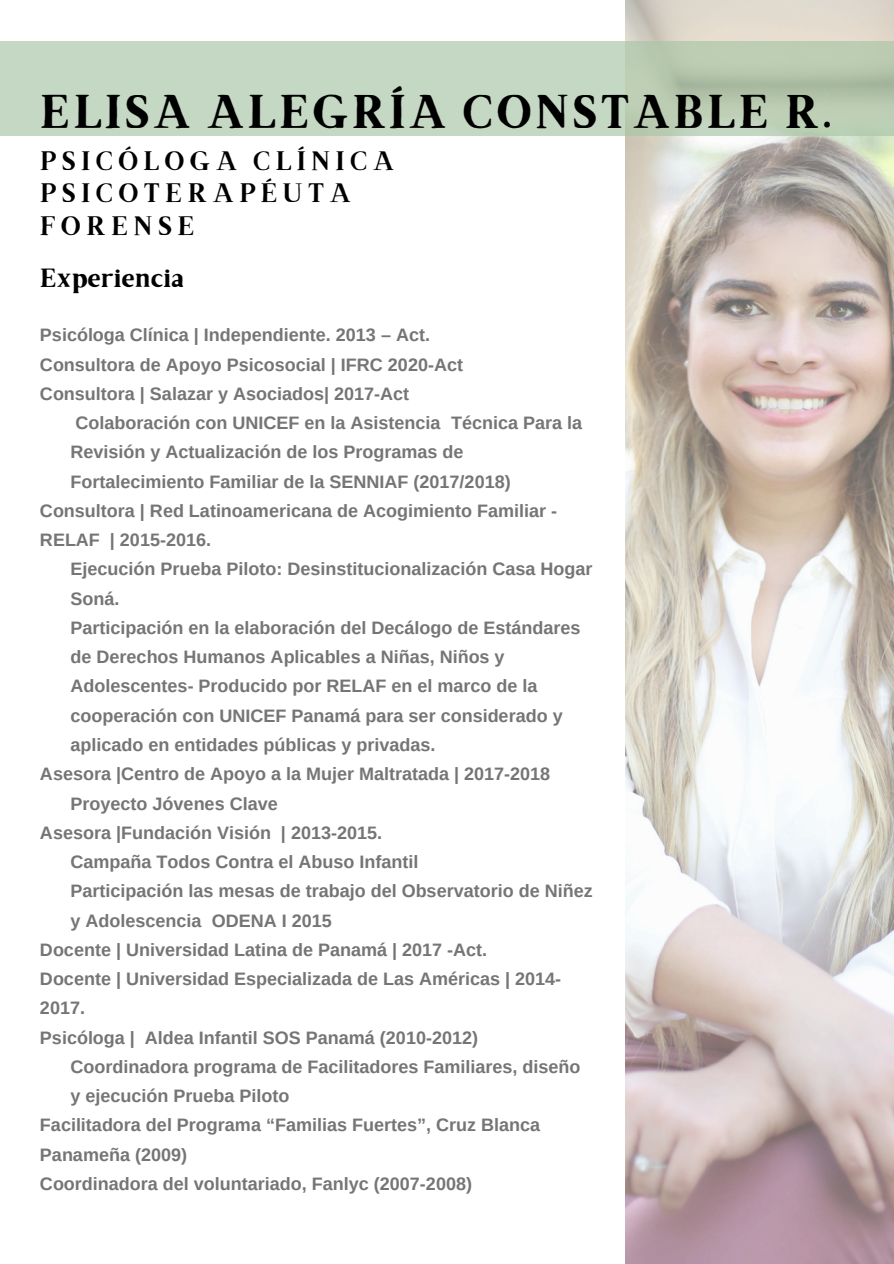
<style>
.page{position:relative;width:894px;height:1264px;background:#fff}
.page>*{position:absolute;margin:0;border:0;box-sizing:border-box;transform-origin:0 0}
.t1{font:700 47.7px "Brixton TC";letter-spacing:.07em;color:#000}
.t2{font:26.7px/32.7px "Brixton TC";letter-spacing:.2em;color:#000}
.t3{font:700 26.4px "Brixton TC";color:#000}
.t4{font:700 18px/29.2px "Arimo";color:#757575}
</style>
<div class="page">
<img style="left:625px;top:0;width:268px;height:1263px">
<svg style="left:0;top:42px;width:893px;height:93px;background:#c0d3bd"></svg>
<p class="t1" style="left:40px;top:94px;width:792px">ELISA ALEGRÍA CONSTABLE R.</p>
<h1 class="t2" style="left:40px;top:147px;width:355px">PSICÓLOGA CLÍNICA<br>PSICOTERAPÉUTA<br>FORENSE</h1>
<h2 class="t3" style="left:40px;top:268px;width:146px">Experiencia</h2>
<h3 class="t4" style="left:40px;top:320px;width:391px">Psicóloga Clínica | Independiente. 2013 – Act.</h3>
<p class="t4" style="left:40px;top:350px;width:424px">Consultora de Apoyo Psicosocial | IFRC 2020-Act</p>
<p class="t4" style="left:40px;top:379px;width:370px">Consultora | Salazar y Asociados| 2017-Act</p>
<p class="t4" style="left:71px;top:408px;width:513px">Colaboración con UNICEF en la Asistencia Técnica Para la<br>Revisión y Actualización de los Programas de<br>Fortalecimiento Familiar de la SENNIAF (2017/2018)</p>
<p class="t4" style="left:40px;top:496px;width:518px">Consultora | Red Latinoamericana de Acogimiento Familiar -<br>RELAF | 2015-2016.</p>
<p class="t4" style="left:71px;top:554px;width:523px">Ejecución Prueba Piloto: Desinstitucionalización Casa Hogar<br>Soná.</p>
<p class="t4" style="left:71px;top:613px;width:511px">Participación en la elaboración del Decálogo de Estándares de Derechos Humanos Aplicables a Niñas, Niños y Adolescentes- Producido por RELAF en el marco de la cooperación con UNICEF Panamá para ser considerado y aplicado en entidades públicas y privadas.</p>
<p class="t4" style="left:40px;top:759px;width:511px">Asesora |Centro de Apoyo a la Mujer Maltratada | 2017-2018</p>
<p class="t4" style="left:71px;top:788px;width:208px">Proyecto Jóvenes Clave</p>
<p class="t4" style="left:40px;top:818px;width:343px">Asesora |Fundación Visión | 2013-2015.</p>
<p class="t4" style="left:71px;top:847px;width:349px">Campaña Todos Contra el Abuso Infantil</p>
<p class="t4" style="left:71px;top:876px;width:523px">Participación las mesas de trabajo del Observatorio de Niñez y Adolescencia ODENA I 2015</p>
<p class="t4" style="left:40px;top:935px;width:448px">Docente | Universidad Latina de Panamá | 2017 -Act.</p>
<p class="t4" style="left:40px;top:964px;width:522px">Docente | Universidad Especializada de Las Américas | 2014-<br>2017.</p>
<p class="t4" style="left:40px;top:1022px;width:439px">Psicóloga | Aldea Infantil SOS Panamá (2010-2012)</p>
<p class="t4" style="left:71px;top:1052px;width:511px">Coordinadora programa de Facilitadores Familiares, diseño y ejecución Prueba Piloto</p>
<p class="t4" style="left:40px;top:1110px;width:501px">Facilitadora del Programa “Familias Fuertes”, Cruz Blanca<br>Panameña (2009)</p>
<p class="t4" style="left:40px;top:1169px;width:433px">Coordinadora del voluntariado, Fanlyc (2007-2008)</p>
</div>
